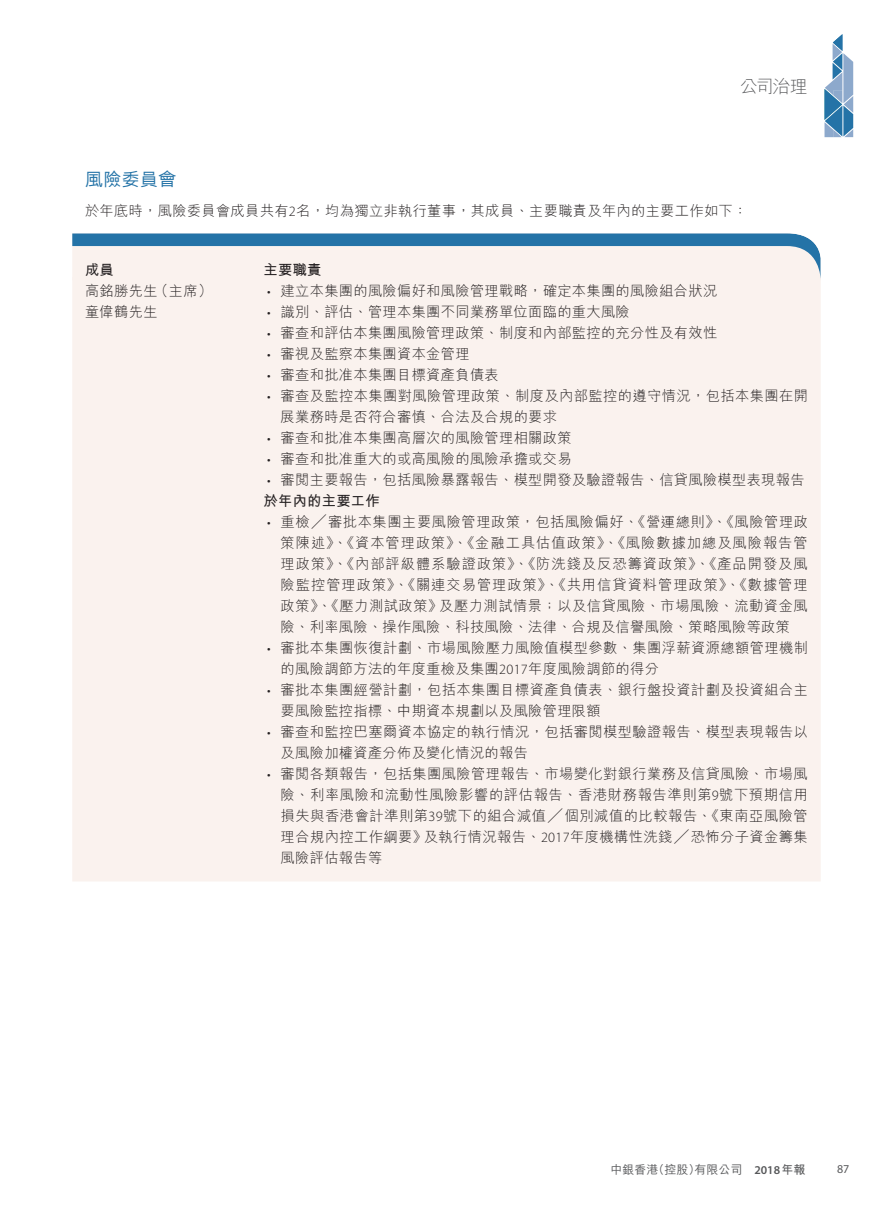
<style>
.page{position:relative;width:893px;height:1212px;background:#fff}
.page>*{position:absolute;margin:0;border:0;box-sizing:border-box;transform-origin:0 0}
.t1{font:500 18px "M Hei HK";letter-spacing:.02em;color:#2473a7}
.t2{font:300 18px "M Hei HK";color:#57585a}
.t3{font:300 14.25px/21px "M Hei HK";letter-spacing:.02em;color:#231f20}
.t4{font:700 14.25px "M Hei HK";letter-spacing:.02em;color:#231f20}
.t5{font:500 12px "M Hei HK";color:#57585a}
.t6{font:12px "Myriad Pro";color:#57585a}
.s1{font-family:"Myriad Pro"}
.s2{font-weight:700}
.s3{font-family:"Myriad Pro";font-weight:600}
</style>
<div class="page">
<svg style="left:824px;top:34px;width:29px;height:103px"></svg>
<div style="left:72px;top:280px;width:749px;height:601px;background:#faf2ee"></div>
<svg style="left:72px;top:233px;width:749px;height:47px"></svg>
<p class="t2" style="left:740px;top:73px;width:70px">公司治理</p>
<p class="t1" style="left:85px;top:166px;width:93px">風險委員會</p>
<p class="t3" style="left:85px;top:199px;width:664px">於年底時，風險委員會成員共有<span class="s1">2</span>名，均為獨立非執行董事，其成員、主要職責及年內的主要工作如下：</p>
<p class="t4" style="left:85px;top:259px;width:30px">成員</p>
<p class="t4" style="left:264px;top:259px;width:59px">主要職責</p>
<p class="t3" style="left:85px;top:280px;width:129px">高銘勝先生（主席）童偉鶴先生</p>
<p class="t3" style="left:267px;top:280px;width:452px"><span class="s1">•</span> 建立本集團的風險偏好和風險管理戰略，確定本集團的風險組合狀況</p>
<p class="t3" style="left:267px;top:301px;width:364px"><span class="s1">•</span> 識別、評估、管理本集團不同業務單位面臨的重大風險</p>
<p class="t3" style="left:267px;top:322px;width:452px"><span class="s1">•</span> 審查和評估本集團風險管理政策、制度和內部監控的充分性及有效性</p>
<p class="t3" style="left:267px;top:343px;width:204px"><span class="s1">•</span> 審視及監察本集團資本金管理</p>
<p class="t3" style="left:267px;top:364px;width:233px"><span class="s1">•</span> 審查和批准本集團目標資產負債表</p>
<p class="t3" style="left:281px;top:385px;width:529px;text-indent:-13px"><span class="s1">•</span> 審查及監控本集團對風險管理政策、制度及內部監控的遵守情況，包括本集團在開展業務時是否符合審慎、合法及合規的要求</p>
<p class="t3" style="left:267px;top:427px;width:306px"><span class="s1">•</span> 審查和批准本集團高層次的風險管理相關政策</p>
<p class="t3" style="left:267px;top:448px;width:306px"><span class="s1">•</span> 審查和批准重大的或高風險的風險承擔或交易</p>
<p class="t3" style="left:264px;top:469px;width:542px"><span class="s1">•</span> 審閱主要報告，包括風險暴露報告、模型開發及驗證報告、信貸風險模型表現報告<span class="s2">於年內的主要工作</span></p>
<p class="t3" style="left:281px;top:511px;width:529px;text-align:justify;text-indent:-13px"><span class="s1">•</span> 重檢╱審批本集團主要風險管理政策，包括風險偏好、《營運總則》、《風險管理政策陳述》、《資本管理政策》、《金融工具估值政策》、《風險數據加總及風險報告管理政策》、《內部評級體系驗證政策》、《防洗錢及反恐籌資政策》、《產品開發及風險監控管理政策》、《關連交易管理政策》、《共用信貸資料管理政策》、《數據管理政策》、《壓力測試政策》及壓力測試情景；以及信貸風險、市場風險、流動資金風險、利率風險、操作風險、科技風險、法律、合規及信譽風險、策略風險等政策</p>
<p class="t3" style="left:281px;top:637px;width:529px;text-indent:-13px"><span class="s1">•</span> 審批本集團恢復計劃、市場風險壓力風險值模型參數、集團浮薪資源總額管理機制的風險調節方法的年度重檢及集團<span class="s1">2017</span>年度風險調節的得分</p>
<p class="t3" style="left:281px;top:679px;width:529px;text-indent:-13px"><span class="s1">•</span> 審批本集團經營計劃，包括本集團目標資產負債表、銀行盤投資計劃及投資組合主要風險監控指標、中期資本規劃以及風險管理限額</p>
<p class="t3" style="left:281px;top:721px;width:529px;text-indent:-13px"><span class="s1">•</span> 審查和監控巴塞爾資本協定的執行情況，包括審閱模型驗證報告、模型表現報告以及風險加權資產分佈及變化情況的報告</p>
<p class="t3" style="left:281px;top:763px;width:529px;text-align:justify;text-indent:-13px"><span class="s1">•</span> 審閱各類報告，包括集團風險管理報告、市場變化對銀行業務及信貸風險、市場風險、利率風險和流動性風險影響的評估報告、香港財務報告準則第<span class="s1">9</span>號下預期信用損失與香港會計準則第<span class="s1">39</span>號下的組合減值╱個別減值的比較報告、《東南亞風險管理合規內控工作綱要》及執行情況報告、<span class="s1">2017</span>年度機構性洗錢╱恐怖分子資金籌集風險評估報告等</p>
<p class="t5" style="left:610px;top:1160px;width:196px">中銀香港（控股）有限公司 <span class="s3">2018</span><span class="s2">年報</span></p>
<p class="t6" style="left:837px;top:1161px;width:14px">87</p>
</div>
